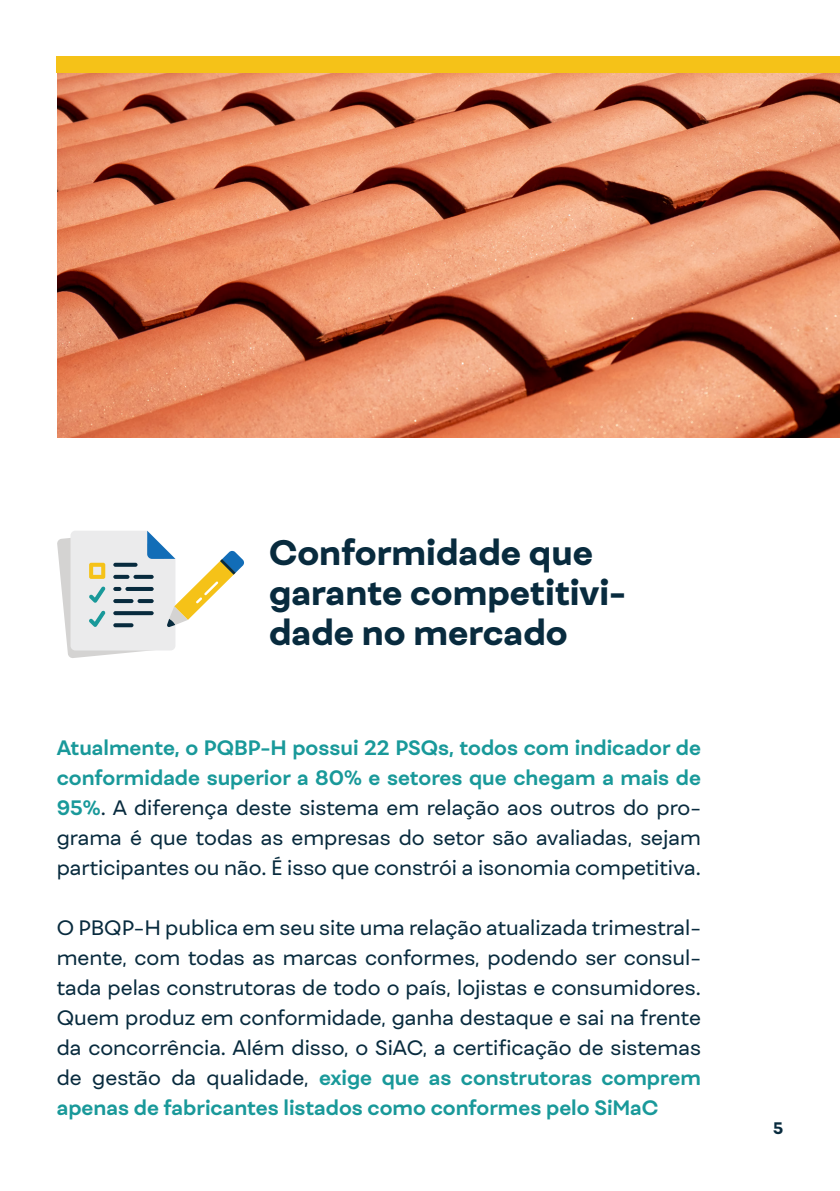
<style>
.page{position:relative;width:840px;height:1191px;background:#fff}
.page>*{position:absolute;margin:0;border:0;box-sizing:border-box;transform-origin:0 0}
.t1{font:800 34px/40px "Fibra";color:#082b3e}
.t2{font:20px/30px "Fibra";color:#082b3e;text-align:justify}
.t3{font:800 16px "Fibra";color:#082b3e}
.s1{font-weight:700;color:#19999a}
</style>
<div class="page">
<img style="left:57px;top:73px;width:782px;height:365px">
<div style="left:57px;top:57px;width:782px;height:16px;background:#f5c218"></div>
<svg style="left:57px;top:530px;width:187px;height:128px"></svg>
<p class="t1" style="left:269px;top:532px;width:358px">Conformidade que garante competitivi&shy;dade no mercado</p>
<p class="t2" style="left:57px;top:732px;width:645px"><span class="s1">Atualmente, o PQBP-H possui 22 PSQs, todos com indicador de conformidade superior a 80% e setores que chegam a mais de 95%</span>. A diferença deste sistema em relação aos outros do pro&shy;grama é que todas as empresas do setor são avaliadas, sejam participantes ou não. É isso que constrói a isonomia competitiva.</p>
<p class="t2" style="left:57px;top:912px;width:645px">O PBQP-H publica em seu site uma relação atualizada trimestral&shy;mente, com todas as marcas conformes, podendo ser consul&shy;tada pelas construtoras de todo o país, lojistas e consumidores.<br>Quem produz em conformidade, ganha destaque e sai na frente da concorrência. Além disso, o SiAC, a certificação de sistemas de gestão da qualidade, <span class="s1">exige que as construtoras comprem apenas de fabricantes listados como conformes pelo SiMaC</span></p>
<p class="t3" style="left:772px;top:1118px;width:12px">5</p>
</div>
